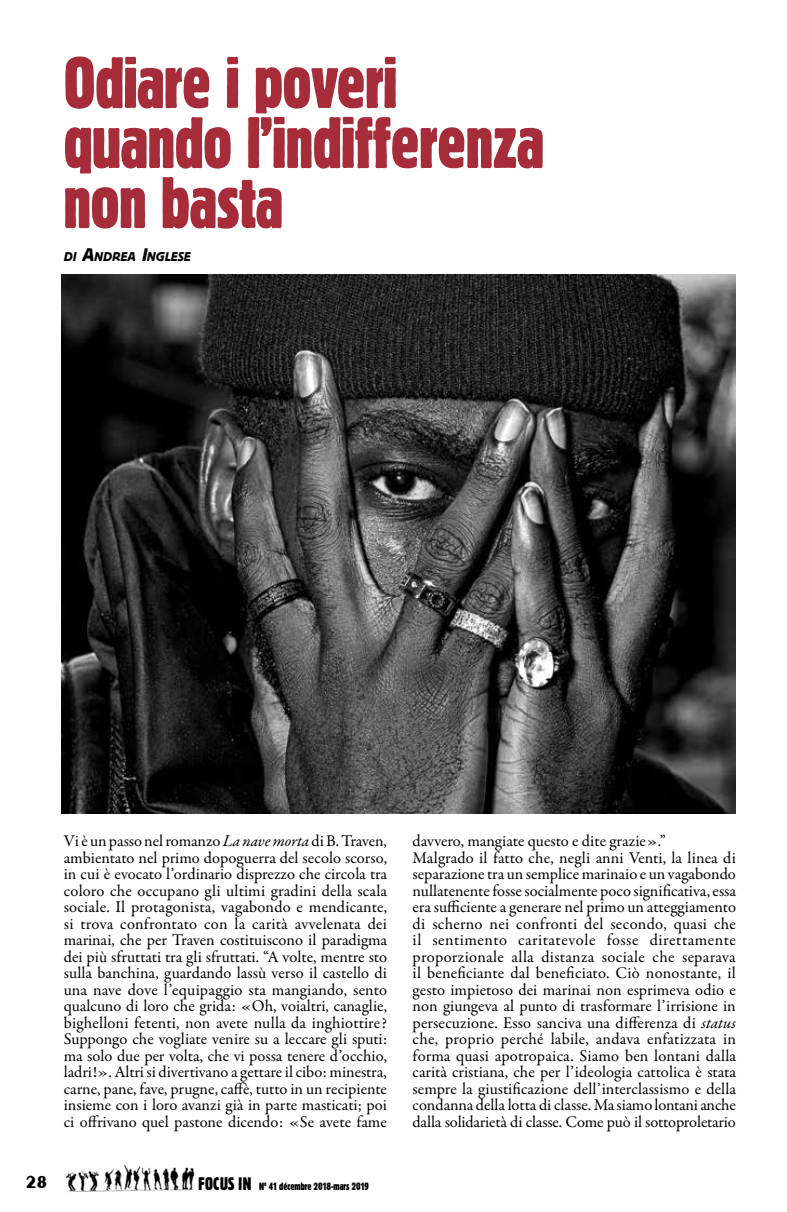
<style>
.page{position:relative;width:787px;height:1212px;background:#fff}
.page>*{position:absolute;margin:0;border:0;box-sizing:border-box;transform-origin:0 0}
.t1{font:72px/60px "Block BE Extra Cn";color:#a72c39}
.t2{font:18px "Block BE Extra Cn";letter-spacing:.02em;color:#000}
.t3{font:700 18px "Peignot";color:#000}
.t4{font:16.5px/16.5px "Garamond Premr Pro";letter-spacing:.03em;color:#000;text-align:justify}
.t5{font:italic 12.6px "Block BE";letter-spacing:.03em;color:#000}
.t6{font:10.5px "Block BE Extra Cn";color:#000}
.s1{font-size:18px}
.s2{font-style:italic}
.s3{font-size:10.5px}
</style>
<div class="page">
<img style="left:65px;top:1165px;width:130px;height:27px">
<img style="left:62px;top:274px;width:674px;height:539px">
<h1 class="t1" style="left:64px;top:52px;width:481px">Odiare i poveri quando l’indifferenza non basta</h1>
<p class="t5" style="left:64px;top:250px;width:128px">DI <span class="s1">A</span>NDREA <span class="s1">I</span>NGLESE</p>
<p class="t4" style="left:64px;top:833px;width:325px">Vi è un passo nel romanzo <span class="s2">La nave morta</span> di B. Traven, ambientato nel primo dopoguerra del secolo scorso, in cui è evocato l’ordinario disprezzo che circola tra coloro che occupano gli ultimi gradini della scala sociale. Il protagonista, vagabondo e mendicante, si trova confrontato con la carità avvelenata dei marinai, che per Traven costituiscono il paradigma dei più sfruttati tra gli sfruttati. “A volte, mentre sto sulla banchina, guardando lassù verso il castello di una nave dove l’equipaggio sta mangiando, sento qualcuno di loro che grida: «Oh, voialtri, canaglie, bighelloni fetenti, non avete nulla da inghiottire?<br>Suppongo che vogliate venire su a leccare gli sputi: ma solo due per volta, che vi possa tenere d’occhio, ladri!». Altri si divertivano a gettare il cibo: minestra, carne, pane, fave, prugne, caffè, tutto in un recipiente insieme con i loro avanzi già in parte masticati; poi ci offrivano quel pastone dicendo: «Se avete fame</p>
<p class="t4" style="left:412px;top:833px;width:325px;text-align:left">davvero, mangiate questo e dite grazie».”<br>Malgrado il fatto che, negli anni Venti, la linea di separazione tra un semplice marinaio e un vagabondo nullatenente fosse socialmente poco significativa, essa era sufficiente a generare nel primo un atteggiamento di scherno nei confronti del secondo, quasi che il sentimento caritatevole fosse direttamente proporzionale alla distanza sociale che separava il beneficiante dal beneficiato. Ciò nonostante, il gesto impietoso dei marinai non esprimeva odio e non giungeva al punto di trasformare l’irrisione in persecuzione. Esso sanciva una differenza di <span class="s2">status </span>che, proprio perché labile, andava enfatizzata in forma quasi apotropaica. Siamo ben lontani dalla carità cristiana, che per l’ideologia cattolica è stata sempre la giustificazione dell’interclassismo e della condanna della lotta di classe. Ma siamo lontani anche dalla solidarietà di classe. Come può il sottoproletario</p>
<p class="t3" style="left:26px;top:1172px;width:23px">28</p>
<p class="t6" style="left:269px;top:1180px;width:102px">41 décembre 2018-mars 2019</p>
<p class="t2" style="left:199px;top:1173px;width:69px">FOCUS IN <span class="s3">N</span><sup>o</sup></p>
</div>
